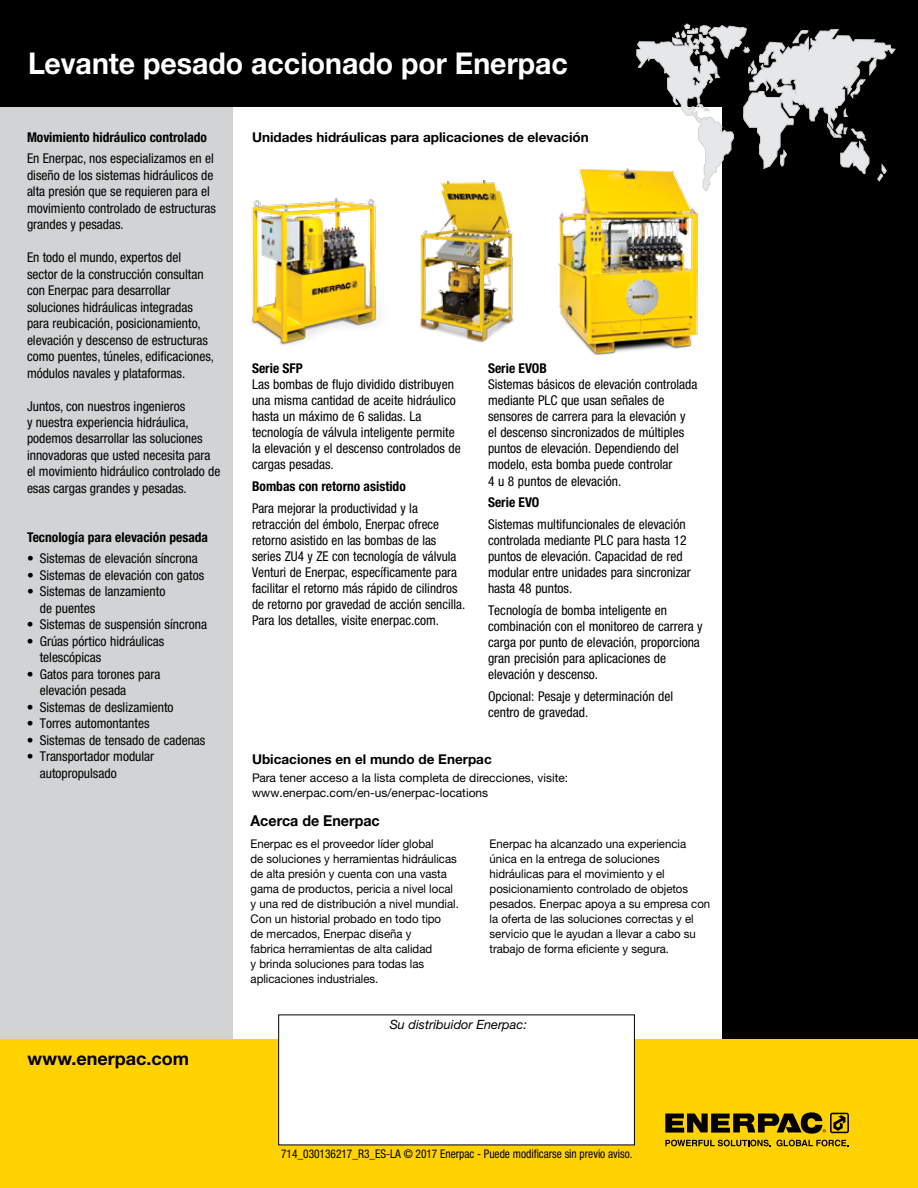
<style>
.page{position:relative;width:918px;height:1188px;background:#fff}
.page>*{position:absolute;margin:0;border:0;box-sizing:border-box;transform-origin:0 0}
.t1{font:700 30px "Helvetica Neue LTW1 G";color:#fff;scale:.95 1}
.t2{font:700 18px "Helvetica Neue LTW1 G";color:#000}
.t3{font:700 15px "Helvetica Neue LTW1 G";color:#000;scale:.95 1}
.t4{font:condensed 13.5px/16px "Helvetica Neue LTW1 G";color:#000}
.t5{font:700 condensed 13.5px "Helvetica Neue LTW1 G";color:#000}
.t6{font:700 13.5px "Helvetica Neue LTW1 G";color:#000}
.t7{font:italic 12.75px "Helvetica Neue LTW1 G";color:#000}
.t8{font:12px/15px "Helvetica Neue LTW1 G";color:#000;scale:.95 1}
.t9{font:12px/14.4px "Helvetica Neue LTW1 G";color:#000}
.t10{font:condensed 12px "Helvetica Neue LTW1 G";color:#000;scale:.95 1}
</style>
<div class="page">
<div style="left:722px;top:0;width:196px;height:1061px;background:#000"></div>
<div style="left:0;top:0;width:232px;height:1188px;background:#d1d3d4"></div>
<div style="left:0;top:0;width:743px;height:107px;background:#000"></div>
<div style="left:0;top:1040px;width:918px;height:148px;background:#ffd200"></div>
<div style="left:279px;top:1015px;width:355px;height:130px;background:#fff"></div>
<svg style="left:665px;top:1112px;width:184px;height:22px"></svg>
<svg style="left:665px;top:1140px;width:184px;height:6px"></svg>
<svg style="left:636px;top:23px;width:260px;height:169px"></svg>
<img style="left:420px;top:181px;width:94px;height:161px">
<img style="left:251px;top:199px;width:128px;height:146px">
<img style="left:559px;top:168px;width:138px;height:187px">
<h1 class="t1" style="left:28px;top:45px;width:570px">Levante pesado accionado por Enerpac</h1>
<p class="t5" style="left:27px;top:129px;width:182px">Movimiento hidráulico controlado</p>
<p class="t4" style="left:27px;top:150px;width:190px;line-height:16.5px">En Enerpac, nos especializamos en el diseño de los sistemas hidráulicos de alta presión que se requieren para el movimiento controlado de estructuras grandes y pesadas.</p>
<p class="t4" style="left:27px;top:249px;width:189px;line-height:16.5px">En todo el mundo, expertos del sector de la construcción consultan con Enerpac para desarrollar soluciones hidráulicas integradas para reubicación, posicionamiento, elevación y descenso de estructuras como puentes, túneles, edificaciones, módulos navales y plataformas.</p>
<p class="t4" style="left:27px;top:398px;width:195px;line-height:16.5px">Juntos, con nuestros ingenieros<br>y nuestra experiencia hidráulica, podemos desarrollar las soluciones innovadoras que usted necesita para el movimiento hidráulico controlado de esas cargas grandes y pesadas.</p>
<p class="t5" style="left:27px;top:530px;width:183px">Tecnología para elevación pesada</p>
<p class="t4" style="left:27px;top:551px;width:172px">• Sistemas de elevación síncrona</p>
<p class="t4" style="left:27px;top:567px;width:179px">• Sistemas de elevación con gatos</p>
<p class="t4" style="left:40px;top:583px;width:127px;line-height:16.5px;text-indent:-13px">• Sistemas de lanzamiento de puentes</p>
<p class="t4" style="left:27px;top:617px;width:182px">• Sistemas de suspensión síncrona</p>
<p class="t4" style="left:40px;top:633px;width:126px;line-height:16.5px;text-indent:-13px">• Grúas pórtico hidráulicas telescópicas</p>
<p class="t4" style="left:40px;top:666px;width:122px;line-height:16.5px;text-indent:-13px">• Gatos para torones para elevación pesada</p>
<p class="t4" style="left:27px;top:699px;width:148px">• Sistemas de deslizamiento</p>
<p class="t4" style="left:27px;top:715px;width:124px">• Torres automontantes</p>
<p class="t4" style="left:27px;top:732px;width:180px">• Sistemas de tensado de cadenas</p>
<p class="t4" style="left:40px;top:748px;width:116px;line-height:16.5px;text-indent:-13px">• Transportador modular autopropulsado</p>
<h2 class="t2" style="left:28px;top:1047px;width:163px">www.enerpac.com</h2>
<p class="t6" style="left:252px;top:129px;width:338px">Unidades hidráulicas para aplicaciones de elevación</p>
<p class="t5" style="left:252px;top:360px;width:52px">Serie SFP</p>
<p class="t4" style="left:252px;top:376px;width:210px">Las bombas de flujo dividido distribuyen una misma cantidad de aceite hidráulico hasta un máximo de 6 salidas. La tecnología de válvula inteligente permite la elevación y el descenso controlados de cargas pesadas.</p>
<p class="t5" style="left:252px;top:478px;width:155px">Bombas con retorno asistido</p>
<p class="t4" style="left:252px;top:500px;width:215px">Para mejorar la productividad y la retracción del émbolo, Enerpac ofrece retorno asistido en las bombas de las series ZU4 y ZE con tecnología de válvula Venturi de Enerpac, específicamente para facilitar el retorno más rápido de cilindros de retorno por gravedad de acción sencilla.<br>Para los detalles, visite enerpac.com.</p>
<p class="t5" style="left:488px;top:360px;width:60px">Serie EVOB</p>
<p class="t4" style="left:488px;top:376px;width:211px">Sistemas básicos de elevación controlada mediante PLC que usan señales de sensores de carrera para la elevación y el descenso sincronizados de múltiples puntos de elevación. Dependiendo del modelo, esta bomba puede controlar<br>4 u 8 puntos de elevación.</p>
<p class="t5" style="left:488px;top:494px;width:53px">Serie EVO</p>
<p class="t4" style="left:488px;top:516px;width:204px">Sistemas multifuncionales de elevación controlada mediante PLC para hasta 12 puntos de elevación. Capacidad de red modular entre unidades para sincronizar hasta 48 puntos.</p>
<p class="t4" style="left:488px;top:602px;width:216px">Tecnología de bomba inteligente en combinación con el monitoreo de carrera y carga por punto de elevación, proporciona gran precisión para aplicaciones de elevación y descenso.</p>
<p class="t4" style="left:488px;top:688px;width:187px;line-height:16.5px">Opcional: Pesaje y determinación del centro de gravedad.</p>
<p class="t6" style="left:252px;top:751px;width:241px">Ubicaciones en el mundo de Enerpac</p>
<p class="t9" style="left:252px;top:771px;width:318px">Para tener acceso a la lista completa de direcciones, visite: www.enerpac.com/en-us/enerpac-locations</p>
<p class="t3" style="left:251px;top:812px;width:137px">Acerca de Enerpac</p>
<p class="t8" style="left:251px;top:836px;width:221px">Enerpac es el proveedor líder global<br>de soluciones y herramientas hidráulicas de alta presión y cuenta con una vasta gama de productos, pericia a nivel local y una red de distribución a nivel mundial.<br>Con un historial probado en todo tipo<br>de mercados, Enerpac diseña y<br>fabrica herramientas de alta calidad<br>y brinda soluciones para todas las aplicaciones industriales.</p>
<p class="t8" style="left:490px;top:836px;width:234px">Enerpac ha alcanzado una experiencia única en la entrega de soluciones hidráulicas para el movimiento y el posicionamiento controlado de objetos pesados. Enerpac apoya a su empresa con la oferta de las soluciones correctas y el servicio que le ayudan a llevar a cabo su trabajo de forma eficiente y segura.</p>
<p class="t7" style="left:390px;top:1016px;width:139px">Su distribuidor Enerpac:</p>
<p class="t10" style="left:281px;top:1147px;width:372px">714_030136217_R3_ES-LA © 2017 Enerpac - Puede modificarse sin previo aviso.</p>
</div>
